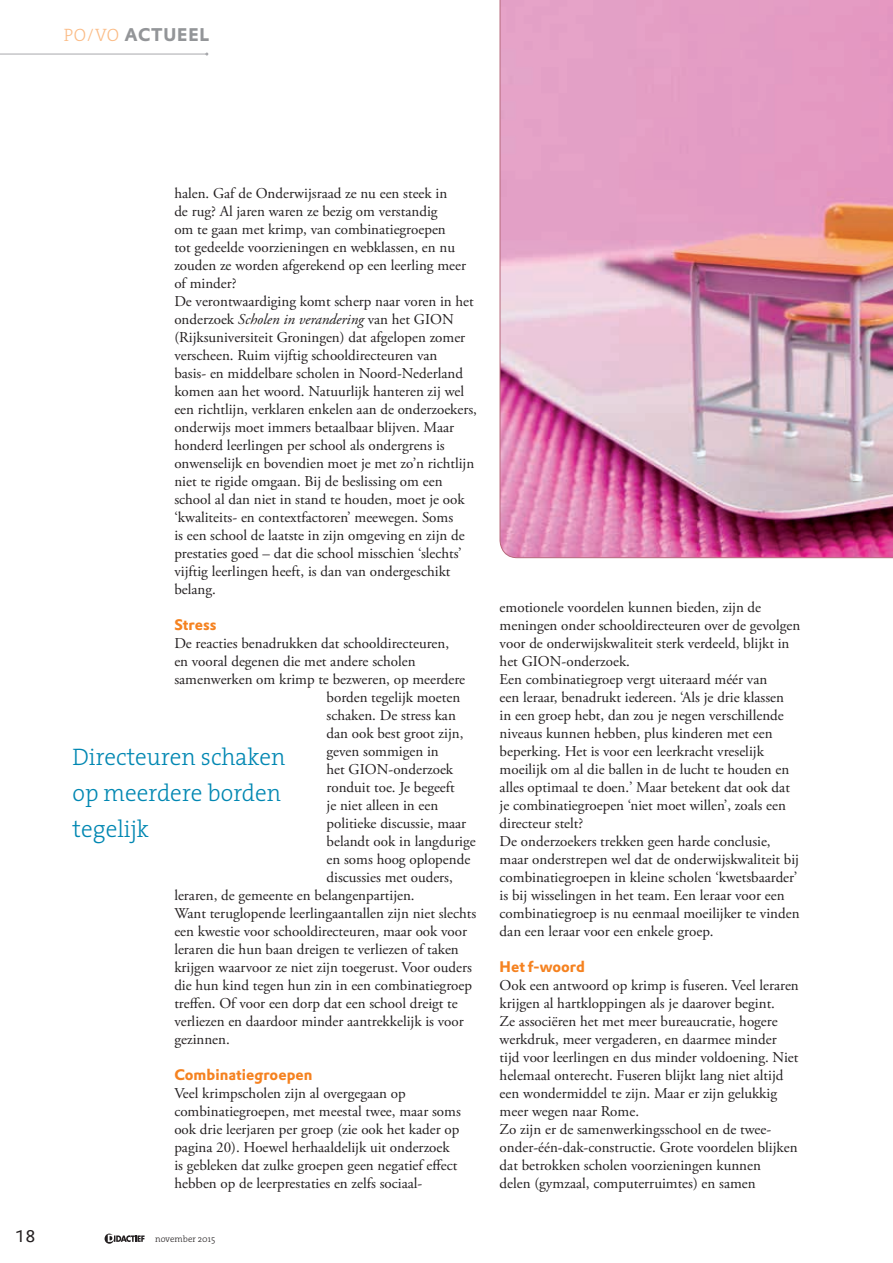
<style>
.page{position:relative;width:893px;height:1263px;background:#fff}
.page>*{position:absolute;margin:0;border:0;box-sizing:border-box;transform-origin:0 0}
.t1{font:300 24px/36px "The Serif";color:#0087b2}
.t2{font:18px "DTL Prokyon ST Bold";letter-spacing:.05em;color:#939598}
.t3{font:16.5px "DTL Prokyon T";color:#231f20}
.t4{font:15px/18px "Adobe Garamond Pro";color:#231f20}
.t5{font:15px "DTL Prokyon ST Bold";color:#f58220}
.t6{font:300 9px "The Serif";color:#231f20}
.s1{font-family:"The Serif";font-weight:300;color:#fbbb85}
.s2{font-style:italic}
</style>
<div class="page">
<svg style="left:105px;top:1233px;width:40px;height:11px"></svg>
<hr style="left:0;top:54px;width:207px;height:1px;background:#a8a9ad">
<img style="left:500px;top:0;width:393px;height:558px">
<p class="t2" style="left:64px;top:23px;width:147px"><span class="s1">PO/VO</span> ACTUEEL</p>
<p class="t4" style="left:174px;top:185px;width:304px">halen. Gaf de Onderwijsraad ze nu een steek in<br>de rug? Al jaren waren ze bezig om verstandig<br>om te gaan met krimp, van combinatiegroepen<br>tot gedeelde voorzieningen en webklassen, en nu zouden ze worden afgerekend op een leerling meer of minder?<br>De verontwaardiging komt scherp naar voren in het onderzoek <span class="s2">Scholen in verandering</span> van het GION (Rijksuniversiteit Groningen) dat afgelopen zomer verscheen. Ruim vijftig schooldirecteuren van<br>basis- en middelbare scholen in Noord-Nederland komen aan het woord. Natuurlijk hanteren zij wel een richtlijn, verklaren enkelen aan de onderzoekers, onderwijs moet immers betaalbaar blijven. Maar honderd leerlingen per school als ondergrens is onwenselijk en bovendien moet je met zo’n richtlijn niet te rigide omgaan. Bij de beslissing om een school al dan niet in stand te houden, moet je ook ‘kwaliteits- en contextfactoren’ meewegen. Soms<br>is een school de laatste in zijn omgeving en zijn de prestaties goed – dat die school misschien ‘slechts’ vijftig leerlingen heeft, is dan van ondergeschikt belang.</p>
<p class="t5" style="left:174px;top:615px;width:44px">Stress</p>
<p class="t4" style="left:174px;top:635px;width:276px">De reacties benadrukken dat schooldirecteuren,</p>
<p class="t4" style="left:174px;top:653px;width:243px">en vooral degenen die met andere scholen</p>
<p class="t4" style="left:174px;top:671px;width:292px">samenwerken om krimp te bezweren, op meerdere</p>
<p class="t4" style="left:327px;top:689px;width:135px">borden tegelijk moeten</p>
<p class="t4" style="left:327px;top:707px;width:131px">schaken. De stress kan</p>
<p class="t4" style="left:327px;top:725px;width:138px">dan ook best groot zijn,</p>
<p class="t4" style="left:327px;top:743px;width:114px">geven sommigen in</p>
<p class="t4" style="left:327px;top:761px;width:128px">het GION-onderzoek</p>
<p class="t4" style="left:327px;top:779px;width:130px">ronduit toe. Je begeeft</p>
<p class="t4" style="left:327px;top:797px;width:113px">je niet alleen in een</p>
<p class="t4" style="left:327px;top:815px;width:141px">politieke discussie, maar</p>
<p class="t4" style="left:327px;top:833px;width:151px">belandt ook in langdurige</p>
<p class="t4" style="left:327px;top:851px;width:145px">en soms hoog oplopende</p>
<p class="t4" style="left:327px;top:869px;width:128px">discussies met ouders,</p>
<p class="t4" style="left:174px;top:887px;width:242px">leraren, de gemeente en belangenpartijen.</p>
<p class="t4" style="left:174px;top:905px;width:304px">Want teruglopende leerlingaantallen zijn niet slechts</p>
<p class="t4" style="left:174px;top:923px;width:294px">een kwestie voor schooldirecteuren, maar ook voor</p>
<p class="t4" style="left:174px;top:941px;width:286px">leraren die hun baan dreigen te verliezen of taken</p>
<p class="t4" style="left:174px;top:959px;width:299px">krijgen waarvoor ze niet zijn toegerust. Voor ouders</p>
<p class="t4" style="left:174px;top:977px;width:299px">die hun kind tegen hun zin in een combinatiegroep</p>
<p class="t4" style="left:174px;top:995px;width:285px">treffen. Of voor een dorp dat een school dreigt te</p>
<p class="t4" style="left:174px;top:1013px;width:291px">verliezen en daardoor minder aantrekkelijk is voor</p>
<p class="t4" style="left:174px;top:1031px;width:57px">gezinnen.</p>
<p class="t5" style="left:174px;top:1065px;width:140px">Combinatiegroepen</p>
<p class="t4" style="left:174px;top:1085px;width:288px">Veel krimpscholen zijn al overgegaan op combinatiegroepen, met meestal twee, maar soms ook drie leerjaren per groep (zie ook het kader op pagina 20). Hoewel herhaaldelijk uit onderzoek is gebleken dat zulke groepen geen negatief effect hebben op de leerprestaties en zelfs sociaal-</p>
<h1 class="t1" style="left:72px;top:738px;width:214px">Directeuren schaken op meerdere borden tegelijk</h1>
<p class="t3" style="left:16px;top:1225px;width:21px">18</p>
<p class="t6" style="left:155px;top:1232px;width:62px">november 2015</p>
<p class="t4" style="left:500px;top:599px;width:302px">emotionele voordelen kunnen bieden, zijn de meningen onder schooldirecteuren over de gevolgen voor de onderwijskwaliteit sterk verdeeld, blijkt in het GION-onderzoek.<br>Een combinatiegroep vergt uiteraard méér van<br>een leraar, benadrukt iedereen. ‘Als je drie klassen<br>in een groep hebt, dan zou je negen verschillende niveaus kunnen hebben, plus kinderen met een beperking. Het is voor een leerkracht vreselijk moeilijk om al die ballen in de lucht te houden en alles optimaal te doen.’ Maar betekent dat ook dat je combinatiegroepen ‘niet moet willen’, zoals een directeur stelt?<br>De onderzoekers trekken geen harde conclusie, maar onderstrepen wel dat de onderwijskwaliteit bij combinatiegroepen in kleine scholen ‘kwetsbaarder’ is bij wisselingen in het team. Een leraar voor een combinatiegroep is nu eenmaal moeilijker te vinden dan een leraar voor een enkele groep.</p>
<p class="t5" style="left:500px;top:957px;width:87px">Het f-woord</p>
<p class="t4" style="left:500px;top:977px;width:301px">Ook een antwoord op krimp is fuseren. Veel leraren krijgen al hartkloppingen als je daarover begint.<br>Ze associëren het met meer bureaucratie, hogere werkdruk, meer vergaderen, en daarmee minder tijd voor leerlingen en dus minder voldoening. Niet helemaal onterecht. Fuseren blijkt lang niet altijd een wondermiddel te zijn. Maar er zijn gelukkig meer wegen naar Rome.<br>Zo zijn er de samenwerkingsschool en de twee&shy;onder-één-dak-constructie. Grote voordelen blijken dat betrokken scholen voorzieningen kunnen<br>delen (gymzaal, computerruimtes) en samen</p>
</div>
